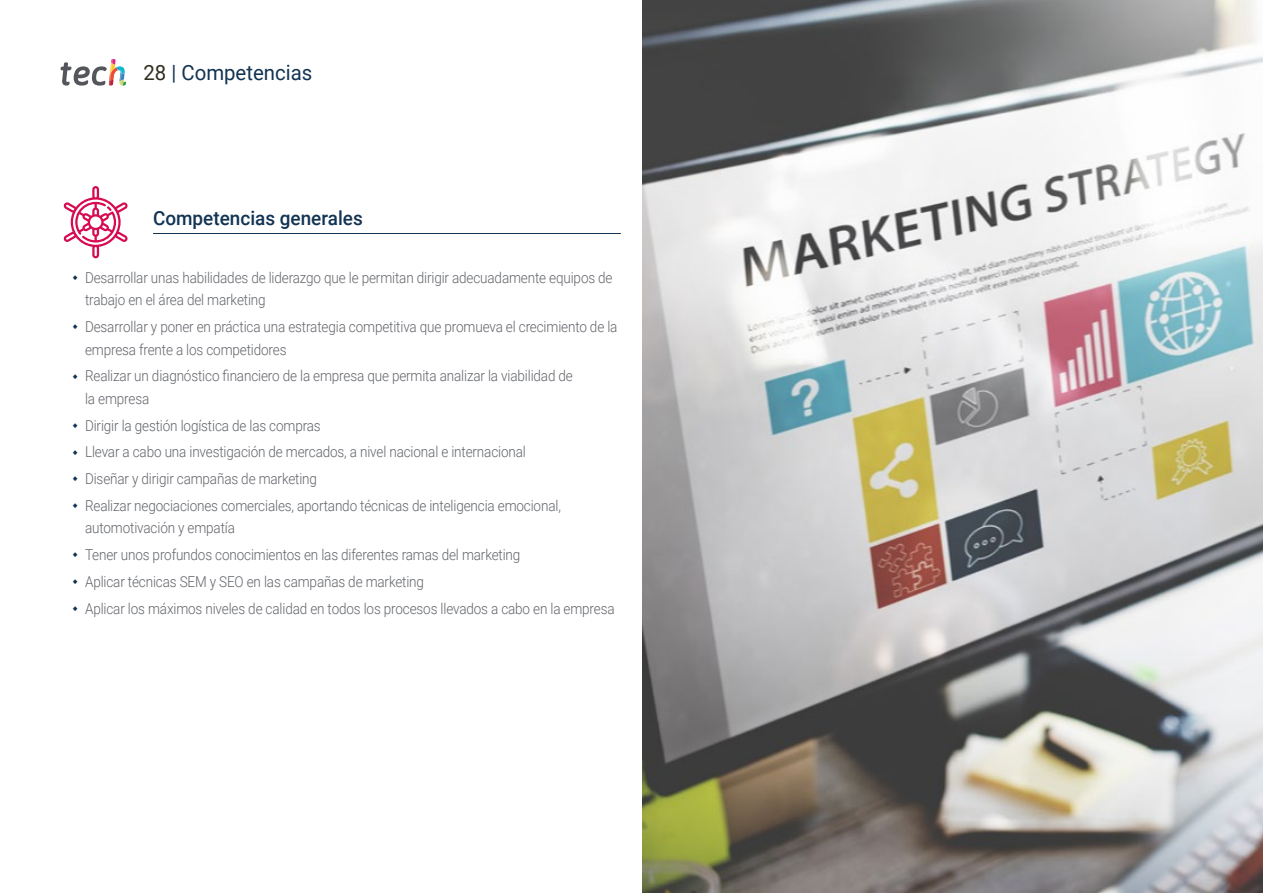
<style>
.page{position:relative;width:1263px;height:893px;background:#fff}
.page>*{position:absolute;margin:0;border:0;box-sizing:border-box;transform-origin:0 0}
.t1{font:21px "Roboto";color:#123352}
.t2{font:500 19.5px "Roboto";color:#123352}
.t3{font:300 15px/26.7px "Roboto";letter-spacing:-.01em;color:#61646a;scale:.9 1}
.s1{color:#312e20}
</style>
<div class="page">
<img style="left:642px;top:0;width:621px;height:893px">
<hr style="left:153px;top:233px;width:468px;height:1px;background:#123352">
<svg style="left:63px;top:186px;width:65px;height:72px"></svg>
<svg style="left:61px;top:59px;width:65px;height:27px"></svg>
<h1 class="t1" style="left:144px;top:57px;width:170px"><span class="s1">28</span> | Competencias</h1>
<h2 class="t2" style="left:153px;top:205px;width:211px">Competencias generales</h2>
<p class="t3" style="left:85px;top:266px;width:588px;line-height:22.5px">Desarrollar unas habilidades de liderazgo que le permitan dirigir adecuadamente equipos de trabajo en el área del marketing</p>
<p class="t3" style="left:85px;top:315px;width:593px;line-height:22.5px">Desarrollar y poner en práctica una estrategia competitiva que promueva el crecimiento de la empresa frente a los competidores</p>
<p class="t3" style="left:85px;top:364px;width:544px;line-height:22.5px">Realizar un diagnóstico financiero de la empresa que permita analizar la viabilidad de la empresa</p>
<p class="t3" style="left:85px;top:411px;width:530px">Dirigir la gestión logística de las compras<br>Llevar a cabo una investigación de mercados, a nivel nacional e internacional Diseñar y dirigir campañas de marketing<br>Realizar negociaciones comerciales, aportando técnicas de inteligencia emocional,</p>
<p class="t3" style="left:85px;top:514px;width:590px">automotivación y empatía<br>Tener unos profundos conocimientos en las diferentes ramas del marketing<br>Aplicar técnicas SEM y SEO en las campañas de marketing<br>Aplicar los máximos niveles de calidad en todos los procesos llevados a cabo en la empresa</p>
</div>
